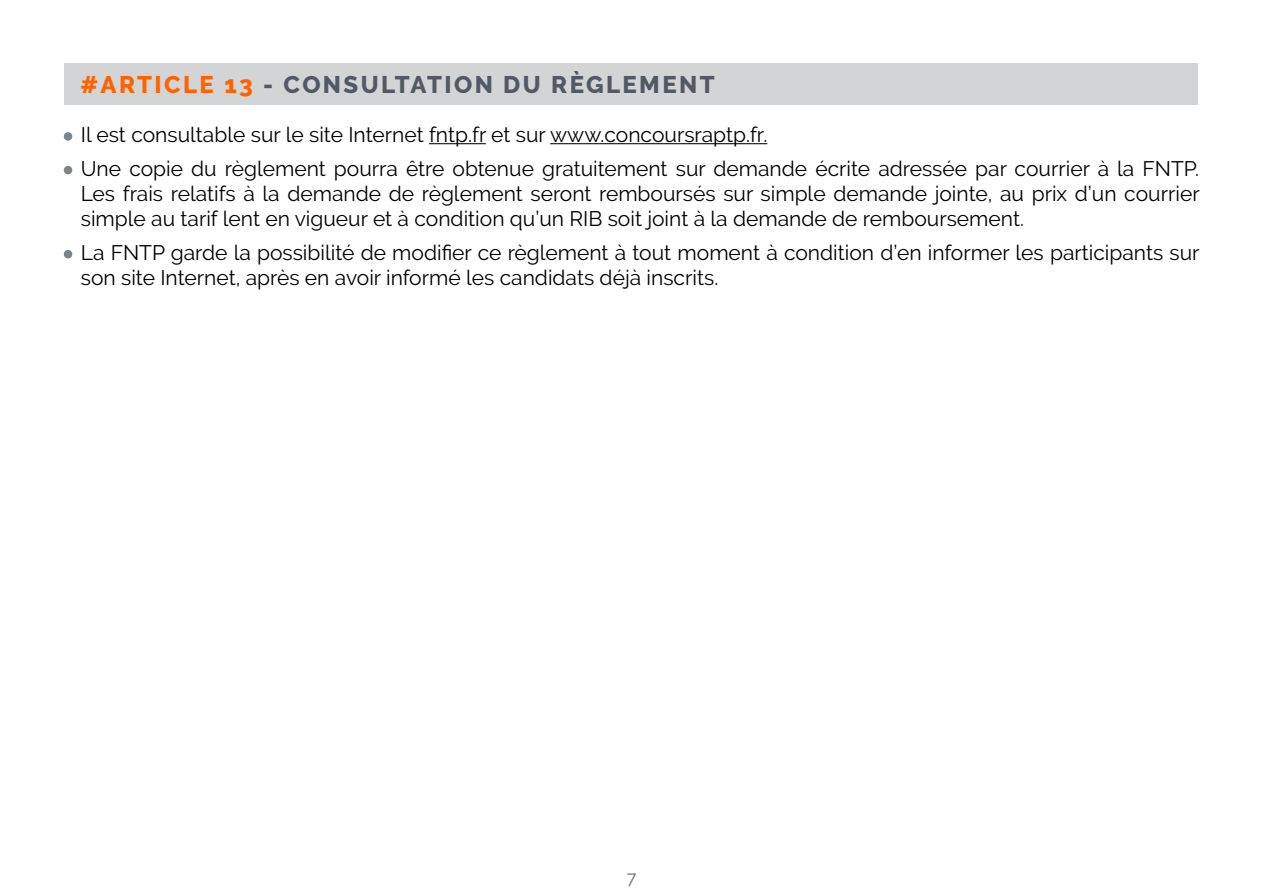
<style>
.page{position:relative;width:1263px;height:893px;background:#fff}
.page>*{position:absolute;margin:0;border:0;box-sizing:border-box;transform-origin:0 0}
.t1{font:800 24px "Raleway";letter-spacing:.1em;color:#525963}
.t2{font:21px/25.2px "Raleway";color:#000}
.t3{font:18px "Raleway";color:#706f6f}
.s1{color:#ff6300}
</style>
<div class="page">
<hr style="left:429px;top:143px;width:57px;height:1px;background:#000">
<hr style="left:550px;top:143px;width:217px;height:1px;background:#000">
<div style="left:64px;top:64px;width:1134px;height:41px;background:#d2d4d6"></div>
<div style="left:64px;top:132px;width:8px;height:9px;background:#7d838a;border-radius:50%"></div>
<div style="left:64px;top:166px;width:8px;height:8px;background:#7d838a;border-radius:50%"></div>
<div style="left:64px;top:250px;width:8px;height:8px;background:#7d838a;border-radius:50%"></div>
<p class="t1" style="left:80px;top:71px;width:636px"><span class="s1">#ARTICLE 13</span> - CONSULTATION DU RÈGLEMENT</p>
<p class="t2" style="left:81px;top:118px;width:1120px;line-height:33.8px">Il est consultable sur le site Internet fntp.fr et sur www.concoursraptp.fr.<br>Une copie du règlement pourra être obtenue gratuitement sur demande écrite adressée par courrier à la FNTP.</p>
<p class="t2" style="left:81px;top:181px;width:1120px">Les frais relatifs à la demande de règlement seront remboursés sur simple demande jointe, au prix d’un courrier simple au tarif lent en vigueur et à condition qu’un RIB soit joint à la demande de remboursement.</p>
<p class="t2" style="left:81px;top:240px;width:1120px">La FNTP garde la possibilité de modifier ce règlement à tout moment à condition d’en informer les participants sur son site Internet, après en avoir informé les candidats déjà inscrits.</p>
<p class="t3" style="left:627px;top:868px;width:11px">7</p>
</div>
